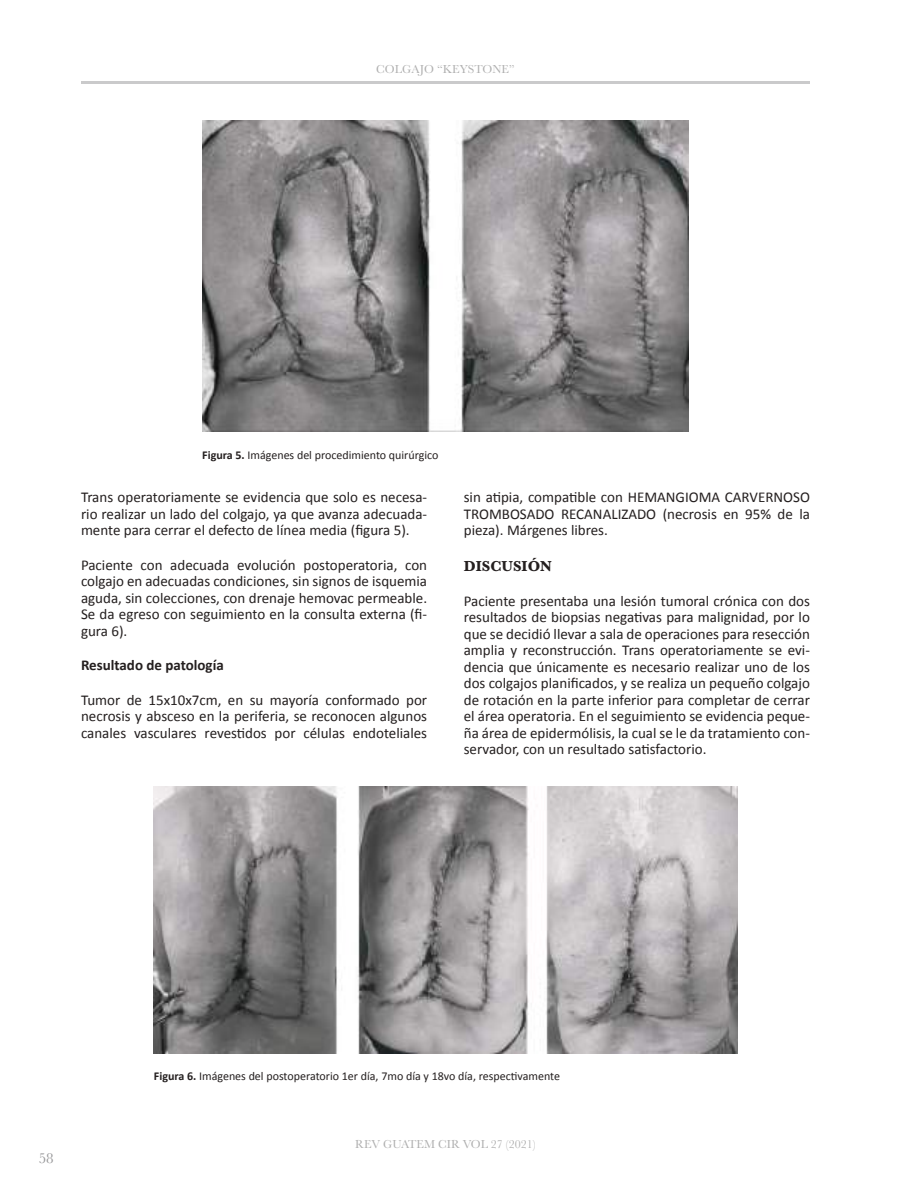
<style>
.page{position:relative;width:918px;height:1188px;background:#fff}
.page>*{position:absolute;margin:0;border:0;box-sizing:border-box;transform-origin:0 0}
.t1{font:15px/16.5px "Calibri";color:#241f1f;text-align:justify}
.t2{font:700 15px "Calibri";color:#241f1f}
.t3{font:700 15px "Baskerville";color:#241f1f}
.t4{font:15px "Baskerville";color:#969698}
.t5{font:12px "Calibri";color:#241f1f}
.t6{font:12px "Baskerville";color:#afafaf}
.s1{font-weight:700}
</style>
<div class="page">
<hr style="left:81px;top:81px;width:729px;height:3px;background:#969698">
<img style="left:202px;top:120px;width:487px;height:312px">
<img style="left:154px;top:787px;width:583px;height:266px">
<p class="t6" style="left:376px;top:61px;width:140px">COLGAJO “KEYSTONE”</p>
<p class="t5" style="left:202px;top:446px;width:238px"><span class="s1">Figura 5.</span> Imágenes del procedimiento quirúrgico</p>
<p class="t1" style="left:81px;top:489px;width:348px">Trans operatoriamente se evidencia que solo es necesa&shy;rio realizar un lado del colgajo, ya que avanza adecuada&shy;mente para cerrar el defecto de línea media (figura 5).</p>
<p class="t1" style="left:81px;top:556px;width:348px">Paciente con adecuada evolución postoperatoria, con colgajo en adecuadas condiciones, sin signos de isquemia aguda, sin colecciones, con drenaje hemovac permeable.<br>Se da egreso con seguimiento en la consulta externa (fi&shy;gura 6).</p>
<p class="t2" style="left:81px;top:655px;width:144px">Resultado de patología</p>
<p class="t1" style="left:81px;top:691px;width:348px">Tumor de 15x10x7cm, en su mayoría conformado por necrosis y absceso en la periferia, se reconocen algunos canales vasculares revestidos por células endoteliales</p>
<p class="t1" style="left:464px;top:489px;width:348px">sin atipia, compatible con HEMANGIOMA CARVERNOSO TROMBOSADO RECANALIZADO (necrosis en 95% de la pieza). Márgenes libres.</p>
<p class="t3" style="left:464px;top:556px;width:90px">DISCUSIÓN</p>
<p class="t1" style="left:464px;top:592px;width:348px">Paciente presentaba una lesión tumoral crónica con dos resultados de biopsias negativas para malignidad, por lo que se decidió llevar a sala de operaciones para resección amplia y reconstrucción. Trans operatoriamente se evi&shy;dencia que únicamente es necesario realizar uno de los dos colgajos planificados, y se realiza un pequeño colgajo de rotación en la parte inferior para completar de cerrar el área operatoria. En el seguimiento se evidencia peque&shy;ña área de epidermólisis, la cual se le da tratamiento con&shy;servador, con un resultado satisfactorio.</p>
<p class="t4" style="left:39px;top:1148px;width:16px">58</p>
<p class="t5" style="left:154px;top:1067px;width:408px"><span class="s1">Figura 6.</span> Imágenes del postoperatorio 1er día, 7mo día y 18vo día, respectivamente</p>
<p class="t6" style="left:355px;top:1137px;width:182px">REV GUATEM CIR VOL 27 (2021)</p>
</div>
